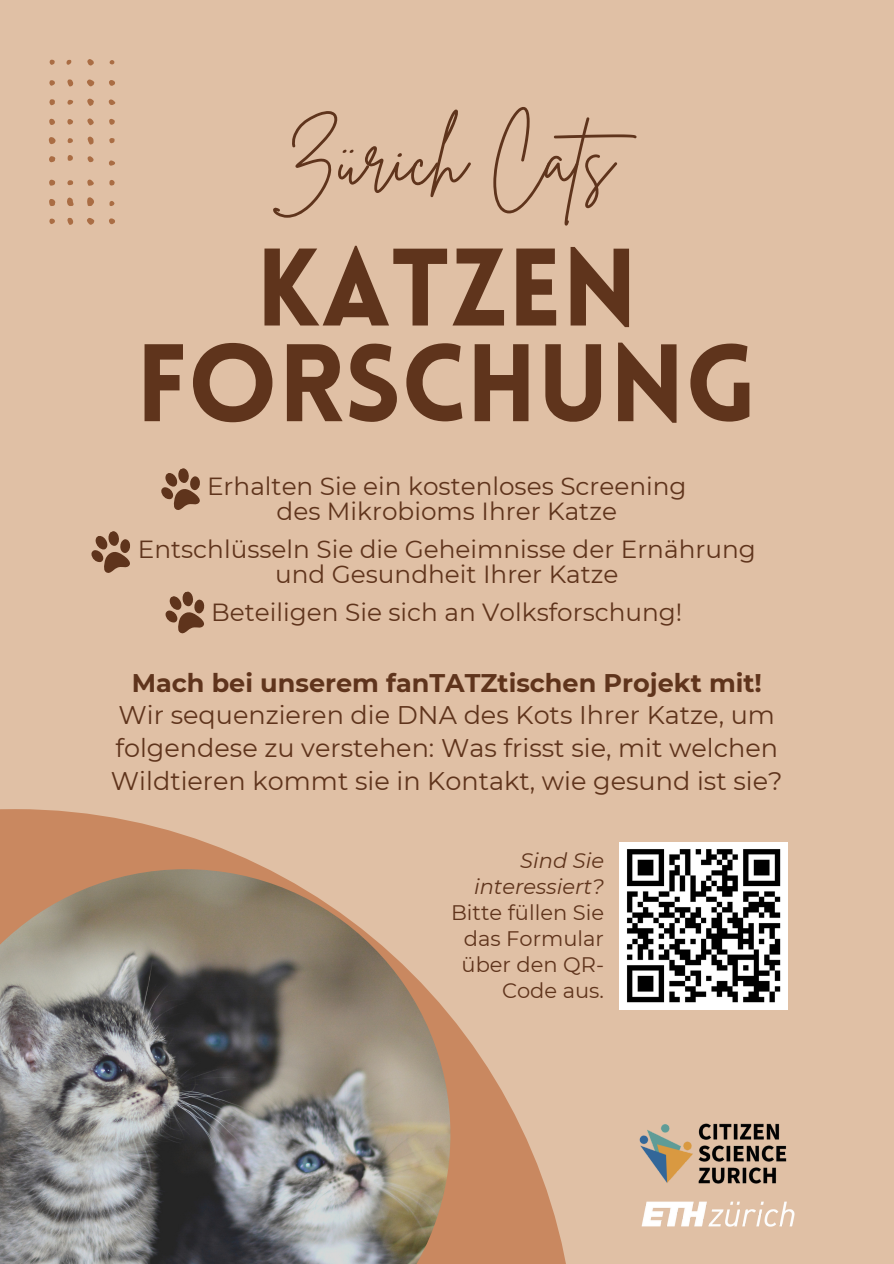
<style>
.page{position:relative;width:894px;height:1264px;background:#fff}
.page>*{position:absolute;margin:0;border:0;box-sizing:border-box;transform-origin:0 0}
.t1{font:900 107.55px/95.7px "Lovelo";color:#5f341c;text-align:center}
.t2{font:73.65px "Brittany Signature";color:#5f341c}
.t3{font:25.5px/32.7px "Montserrat";color:#5f341c}
.t4{font:700 25.5px "Montserrat";color:#5f341c}
.t5{font:24.75px/24.8px "Montserrat";color:#5f341c;text-align:center}
.t6{font:21px/25.8px "Montserrat";color:#5f341c;text-align:right}
.t7{font:italic 21px/25.8px "Montserrat";color:#5f341c;text-align:right}
</style>
<div class="page">
<div style="left:0;top:0;width:893px;height:1263px;background:#e0c0a5"></div>
<svg style="left:0;top:809px;width:566px;height:454px"></svg>
<svg style="left:87px;top:197px;width:7px;height:9px"></svg>
<svg style="left:67px;top:197px;width:7px;height:9px"></svg>
<svg style="left:87px;top:136px;width:6px;height:8px"></svg>
<svg style="left:87px;top:79px;width:7px;height:8px"></svg>
<svg style="left:87px;top:99px;width:7px;height:7px"></svg>
<svg style="left:49px;top:137px;width:6px;height:7px"></svg>
<svg style="left:87px;top:118px;width:7px;height:7px"></svg>
<svg style="left:87px;top:59px;width:7px;height:7px"></svg>
<svg style="left:87px;top:179px;width:7px;height:7px"></svg>
<svg style="left:49px;top:199px;width:6px;height:7px"></svg>
<svg style="left:109px;top:80px;width:6px;height:6px"></svg>
<svg style="left:67px;top:79px;width:6px;height:7px"></svg>
<svg style="left:108px;top:99px;width:7px;height:6px"></svg>
<svg style="left:87px;top:156px;width:7px;height:6px"></svg>
<svg style="left:49px;top:156px;width:6px;height:6px"></svg>
<svg style="left:109px;top:119px;width:6px;height:6px"></svg>
<svg style="left:49px;top:180px;width:6px;height:6px"></svg>
<svg style="left:109px;top:160px;width:6px;height:6px"></svg>
<svg style="left:49px;top:119px;width:6px;height:6px"></svg>
<svg style="left:109px;top:180px;width:6px;height:5px"></svg>
<svg style="left:49px;top:99px;width:6px;height:6px"></svg>
<svg style="left:109px;top:138px;width:5px;height:5px"></svg>
<svg style="left:68px;top:155px;width:5px;height:6px"></svg>
<svg style="left:67px;top:119px;width:6px;height:6px"></svg>
<svg style="left:67px;top:180px;width:6px;height:5px"></svg>
<svg style="left:49px;top:80px;width:6px;height:6px"></svg>
<svg style="left:87px;top:218px;width:7px;height:6px"></svg>
<svg style="left:109px;top:218px;width:6px;height:6px"></svg>
<svg style="left:67px;top:218px;width:6px;height:6px"></svg>
<svg style="left:49px;top:218px;width:6px;height:6px"></svg>
<svg style="left:109px;top:201px;width:5px;height:5px"></svg>
<svg style="left:67px;top:100px;width:6px;height:5px"></svg>
<svg style="left:67px;top:138px;width:6px;height:5px"></svg>
<svg style="left:49px;top:60px;width:6px;height:5px"></svg>
<svg style="left:109px;top:60px;width:6px;height:4px"></svg>
<svg style="left:66px;top:60px;width:5px;height:5px"></svg>
<img style="left:0;top:869px;width:450px;height:394px">
<img style="left:641px;top:1201px;width:154px;height:26px">
<svg style="left:161px;top:468px;width:39px;height:42px"></svg>
<svg style="left:91px;top:531px;width:39px;height:42px"></svg>
<svg style="left:165px;top:591px;width:40px;height:43px"></svg>
<img style="left:639px;top:1123px;width:148px;height:61px">
<img style="left:619px;top:842px;width:168px;height:167px">
<h2 class="t2" style="left:280px;top:109px;width:378px">Zürich Cats</h2>
<h1 class="t1" style="left:136px;top:251px;width:623px">KATZEN<br>FORSCHUNG</h1>
<p class="t5" style="left:207px;top:474px;width:481px">Erhalten Sie ein kostenloses Screening des Mikrobioms Ihrer Katze</p>
<p class="t5" style="left:138px;top:537px;width:619px">Entschlüsseln Sie die Geheimnisse der Ernährung und Gesundheit Ihrer Katze</p>
<p class="t5" style="left:211px;top:599px;width:472px">Beteiligen Sie sich an Volksforschung!</p>
<p class="t4" style="left:132px;top:667px;width:631px">Mach bei unserem fanTATZtischen Projekt mit!</p>
<p class="t3" style="left:111px;top:698px;width:673px">Wir sequenzieren die DNA des Kots Ihrer Katze, um folgendese zu verstehen: Was frisst sie, mit welchen<br>Wildtieren kommt sie in Kontakt, wie gesund ist sie?</p>
<p class="t7" style="left:474px;top:848px;width:131px">Sind Sie interessiert?</p>
<p class="t6" style="left:451px;top:899px;width:154px">Bitte füllen Sie das Formular über den QR-<br>Code aus.</p>
</div>
